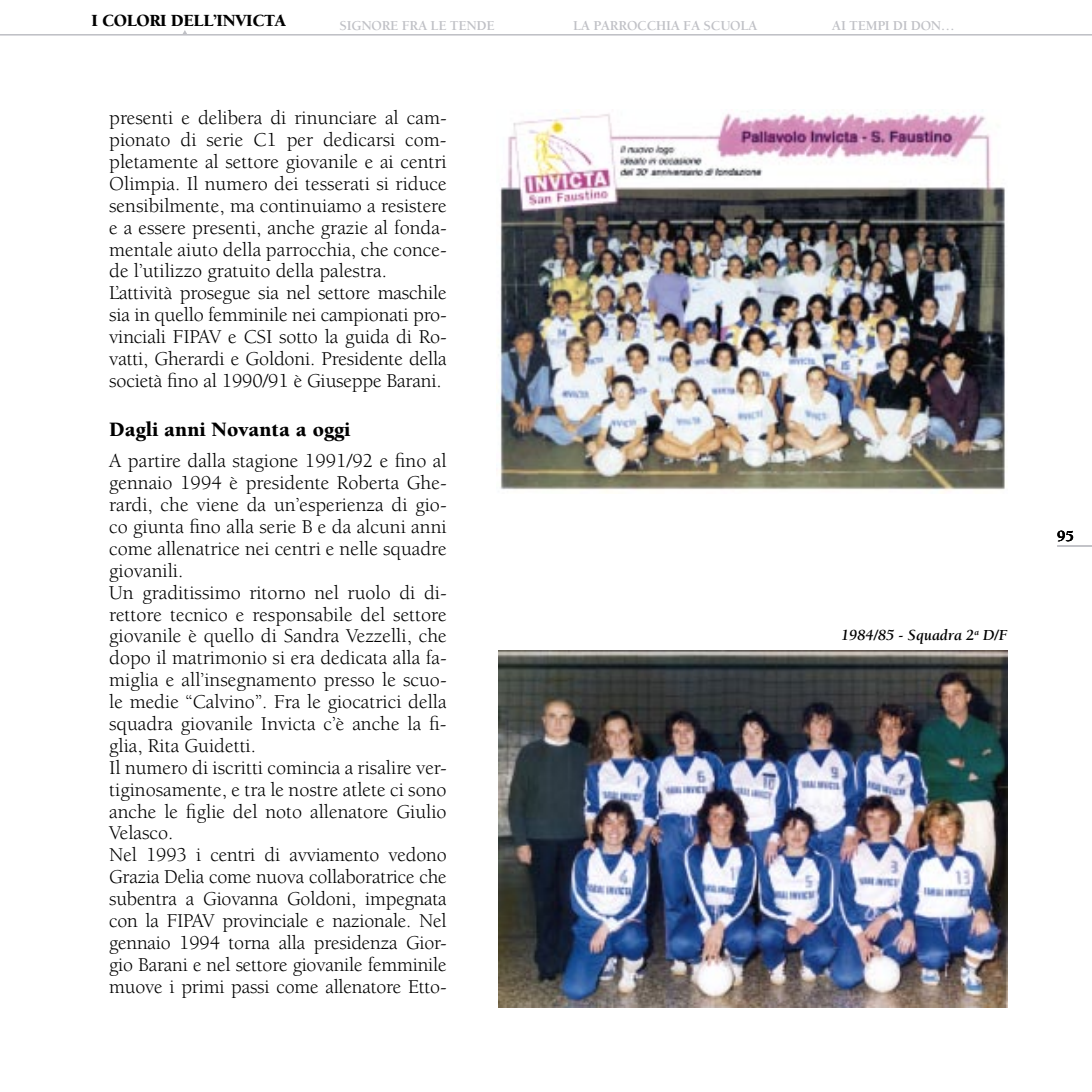
<style>
.page{position:relative;width:1092px;height:1092px;background:#fff}
.page>*{position:absolute;margin:0;border:0;box-sizing:border-box;transform-origin:0 0}
.t1{font:900 21px "Berkeley";color:#000}
.t2{font:20.12px/21.9px "Berkeley";color:#000}
.t3{font:900 17.5px "Berkeley";letter-spacing:-.02em;color:#000}
.t4{font:italic 700 15.75px "Berkeley";color:#000}
.t5{font:700 15.75px "Berkeley";color:#000}
.t6{font:700 14px "Berkeley";letter-spacing:-.02em;color:#c0c1c6}
</style>
<div class="page">
<img style="left:496px;top:109px;width:509px;height:385px">
<img style="left:498px;top:650px;width:509px;height:357px">
<hr style="left:0;top:34px;width:1091px;height:1px;background:#c0c1c6">
<hr style="left:1057px;top:545px;width:34px;height:1px;background:#c0c1c6">
<p class="t3" style="left:91px;top:11px;width:196px">I COLORI DELL’INVICTA</p>
<p class="t6" style="left:339px;top:18px;width:157px">SIGNORE FRA LE TENDE</p>
<p class="t6" style="left:573px;top:18px;width:186px">LA PARROCCHIA FA SCUOLA</p>
<p class="t6" style="left:831px;top:18px;width:124px">AI TEMPI DI DON…</p>
<p class="t2" style="left:109px;top:107px;width:339px">presenti e delibera di rinunciare al cam&shy;pionato di serie C1 per dedicarsi com&shy;pletamente al settore giovanile e ai centri Olimpia. Il numero dei tesserati si riduce sensibilmente, ma continuiamo a resistere e a essere presenti, anche grazie al fonda&shy;mentale aiuto della parrocchia, che conce&shy;de l’utilizzo gratuito della palestra.<br>L’attività prosegue sia nel settore maschile sia in quello femminile nei campionati pro&shy;vinciali FIPAV e CSI sotto la guida di Ro&shy;vatti, Gherardi e Goldoni. Presidente della società fino al 1990/91 è Giuseppe Barani.</p>
<p class="t1" style="left:109px;top:418px;width:243px">DAGLI ANNI NOVANTA A OGGI</p>
<p class="t2" style="left:109px;top:450px;width:339px">A partire dalla stagione 1991/92 e fino al gennaio 1994 è presidente Roberta Ghe&shy;rardi, che viene da un’esperienza di gio&shy;co giunta fino alla serie B e da alcuni anni come allenatrice nei centri e nelle squadre giovanili.<br>Un graditissimo ritorno nel ruolo di di&shy;rettore tecnico e responsabile del settore giovanile è quello di Sandra Vezzelli, che dopo il matrimonio si era dedicata alla fa&shy;miglia e all’insegnamento presso le scuo&shy;le medie “Calvino”. Fra le giocatrici della squadra giovanile Invicta c’è anche la fi&shy;glia, Rita Guidetti.<br>Il numero di iscritti comincia a risalire ver&shy;tiginosamente, e tra le nostre atlete ci sono anche le figlie del noto allenatore Giulio Velasco.<br>Nel 1993 i centri di avviamento vedono Grazia Delia come nuova collaboratrice che subentra a Giovanna Goldoni, impegnata con la FIPAV provinciale e nazionale. Nel gennaio 1994 torna alla presidenza Gior&shy;gio Barani e nel settore giovanile femminile muove i primi passi come allenatore Etto-</p>
<p class="t4" style="left:840px;top:627px;width:168px">1984/85 - Squadra 2<sup>a</sup> D/F</p>
<p class="t5" style="left:1057px;top:527px;width:18px">95</p>
</div>
